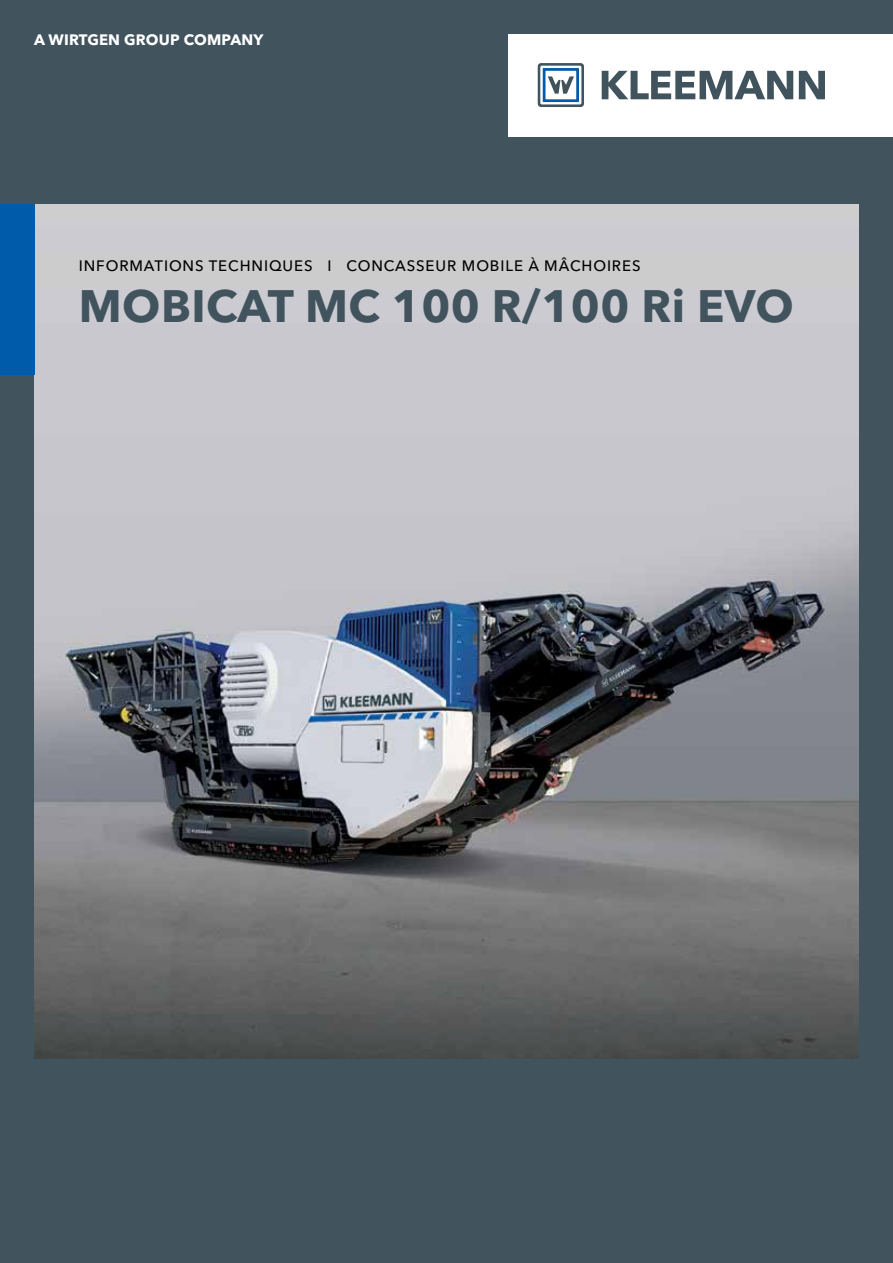
<style>
.page{position:relative;width:893px;height:1263px;background:#41535d}
.page>*{position:absolute;margin:0;border:0;box-sizing:border-box;transform-origin:0 0}
.t1{font:700 45px "Avenir Next LT Pro";letter-spacing:.01em;color:#41535d}
.t2{font:500 15px "Avenir Next LT Pro";letter-spacing:.06em;color:#000}
.t3{font:700 15px "Avenir Next LT Pro";letter-spacing:.01em;color:#fff}
</style>
<div class="page">
<img style="left:34px;top:204px;width:825px;height:855px">
<div style="left:0;top:204px;width:34px;height:170px;background:#005baa"></div>
<div style="left:509px;top:34px;width:384px;height:102px;background:#fff"></div>
<svg style="left:602px;top:71px;width:191px;height:28px"></svg>
<svg style="left:799px;top:71px;width:26px;height:28px"></svg>
<svg style="left:538px;top:63px;width:46px;height:44px"></svg>
<p class="t3" style="left:34px;top:31px;width:231px">A WIRTGEN GROUP COMPANY</p>
<p class="t2" style="left:79px;top:257px;width:563px">INFORMATIONS TECHNIQUES I CONCASSEUR MOBILE À MÂCHOIRES</p>
<h1 class="t1" style="left:79px;top:279px;width:716px">MOBICAT MC 100 R/100 Ri EVO</h1>
</div>
